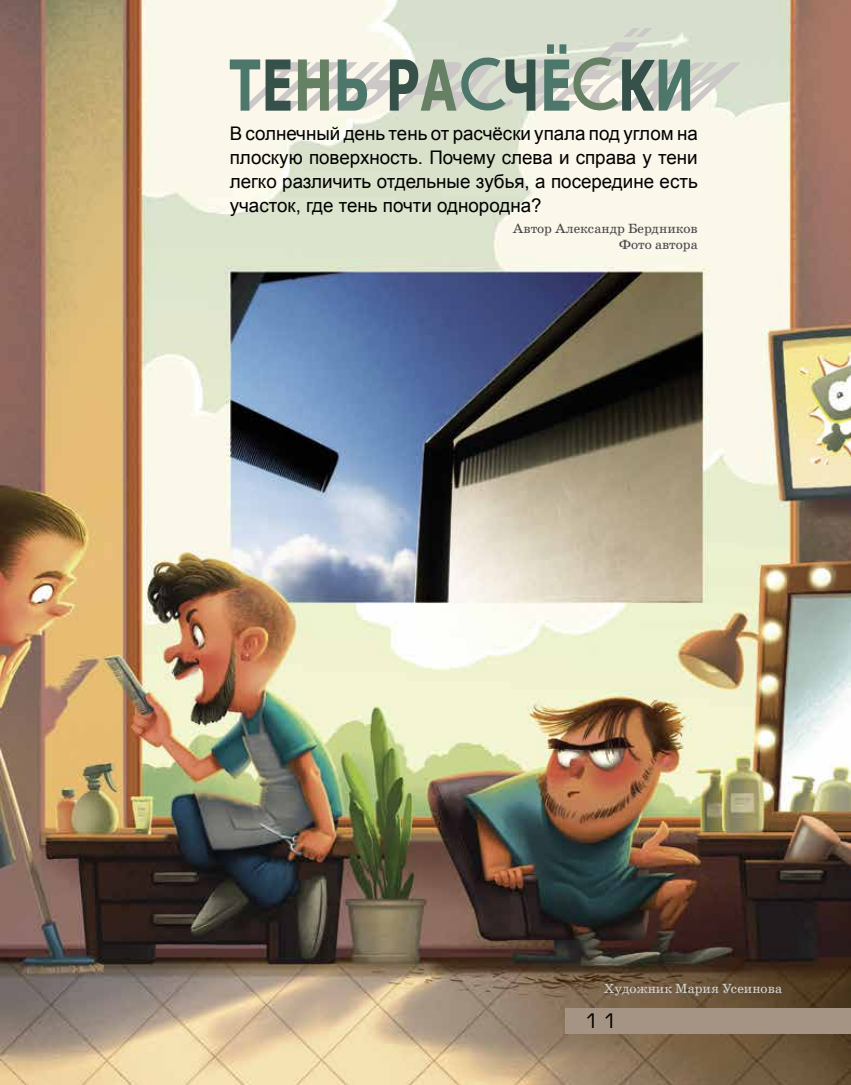
<style>
.page{position:relative;width:851px;height:1085px;background:#fff}
.page>*{position:absolute;margin:0;border:0;box-sizing:border-box;transform-origin:0 0}
.t1{font:21px "Europe Ext";color:#000}
.t2{font:18.75px/24px "Arial";color:#000;text-align:justify}
.t3{font:13.5px/16.2px "School";color:#484848;text-align:right}
.t4{font:13.5px "School";color:#d4d4d4}
</style>
<div class="page">
<img style="left:0;top:0;width:850px;height:1084px">
<div style="left:566px;top:1008px;width:284px;height:25px;background:#a59483"></div>
<svg style="left:230px;top:28px;width:510px;height:85px;background:#bcc5b9"></svg>
<p class="t2" style="left:230px;top:122px;width:469px">В солнечный день тень от расчёски упала под углом на плоскую поверхность. Почему слева и справа у тени легко различить отдельные зубья, а посередине есть участок, где тень почти однородна?</p>
<p class="t3" style="left:513px;top:220px;width:186px">Автор Александр Бердников<br>Фото автора</p>
<p class="t4" style="left:604px;top:980px;width:179px">Художник Мария Усеинова</p>
<p class="t1" style="left:583px;top:1009px;width:38px">11</p>
</div>
